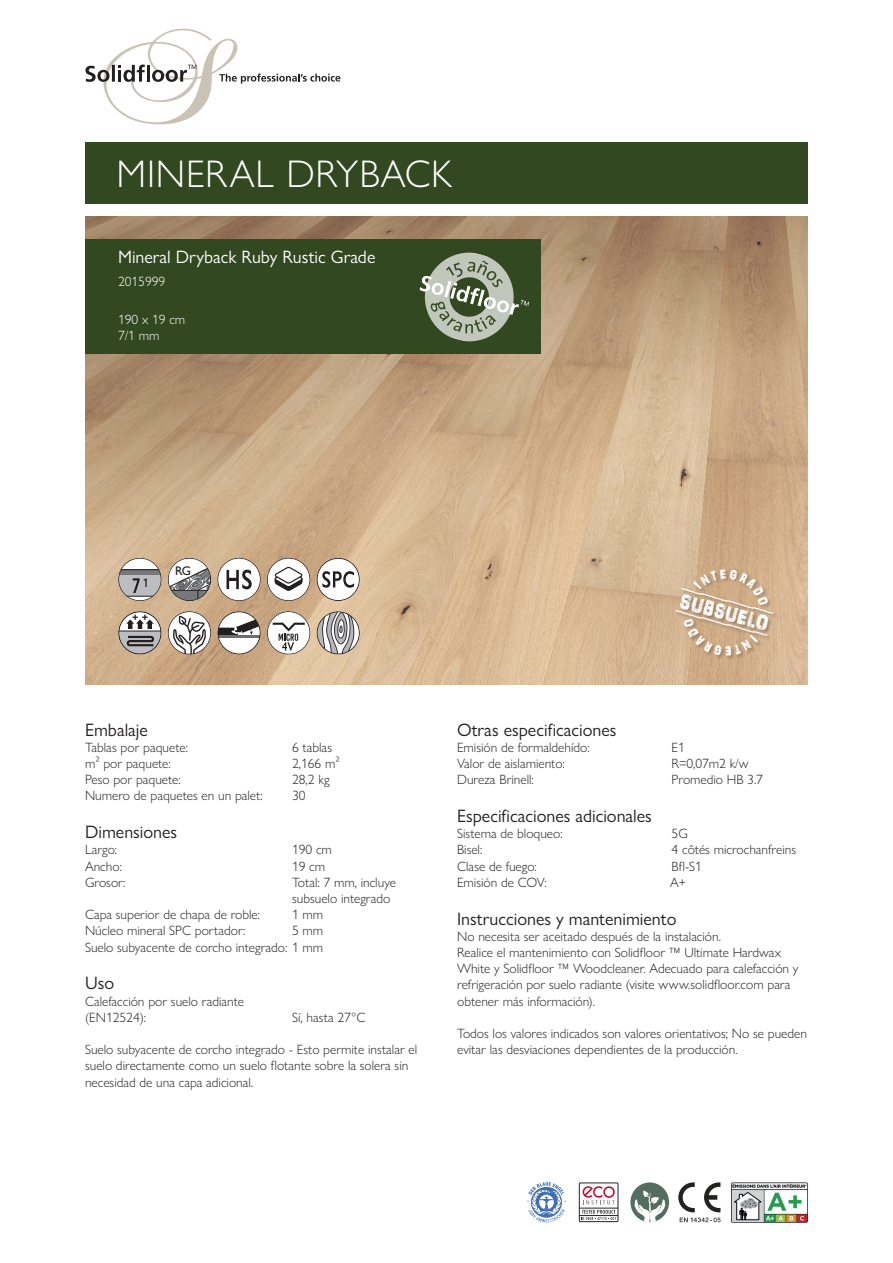
<style>
.page{position:relative;width:893px;height:1263px;background:#fff}
.page>*{position:absolute;margin:0;border:0;box-sizing:border-box;transform-origin:0 0}
.t1{font:300 38.7px "Gill Sans Nova";letter-spacing:.02em;color:#fff}
.t2{font:21.6px "Stamp Empire";color:#fff}
.t3{font:18px "Gill Sans Nova";color:#231f20}
.t4{font:18px "Gill Sans Nova";color:#fff}
.t5{font:300 13.5px/16.2px "Gill Sans Nova";color:#231f20}
.t6{font:300 13.5px/16.2px "Gill Sans Nova";color:#fff}
.t7{font:500 12.6px "Gill Sans Nova";color:#231f20}
.t8{font:7.5px "Stamp Empire";color:#fff;scale:3.15 1}
</style>
<div class="page">
<img style="left:85px;top:217px;width:723px;height:468px">
<svg style="left:85px;top:29px;width:255px;height:95px"></svg>
<img style="left:731px;top:1182px;width:77px;height:41px">
<div style="left:85px;top:239px;width:455px;height:115px;background:#324821"></div>
<div style="left:85px;top:142px;width:723px;height:62px;background:#324821"></div>
<svg style="left:168px;top:558px;width:43px;height:43px"></svg>
<hr style="left:168px;top:590px;width:43px;height:1px;background:#231f20">
<div style="left:168px;top:558px;width:43px;height:43px;border:1px solid #231f20;border-radius:50%"></div>
<svg style="left:168px;top:611px;width:43px;height:43px"></svg>
<svg style="left:173px;top:616px;width:14px;height:38px"></svg>
<div style="left:168px;top:611px;width:43px;height:43px;border:1px solid #231f20;border-radius:50%"></div>
<div style="left:118px;top:558px;width:43px;height:43px;border:1px solid #231f20;border-radius:50%"></div>
<svg style="left:119px;top:558px;width:42px;height:43px"></svg>
<svg style="left:119px;top:612px;width:42px;height:42px"></svg>
<div style="left:118px;top:611px;width:43px;height:43px;border:1px solid #231f20;border-radius:50%"></div>
<div style="left:218px;top:558px;width:42px;height:43px;background:#fff;border-radius:50%"></div>
<svg style="left:226px;top:570px;width:26px;height:19px"></svg>
<div style="left:217px;top:558px;width:44px;height:43px;border:1px solid #231f20;border-radius:50%"></div>
<div style="left:218px;top:612px;width:42px;height:42px;background:#fff;border-radius:50%"></div>
<hr style="left:218px;top:635px;width:42px;height:3px;background:#6c6d70">
<svg style="left:218px;top:618px;width:42px;height:17px"></svg>
<div style="left:218px;top:611px;width:42px;height:43px;border:1px solid #231f20;border-radius:50%"></div>
<div style="left:267px;top:558px;width:43px;height:43px;background:#fff;border-radius:50%"></div>
<div style="left:267px;top:558px;width:43px;height:43px;border:1px solid #231f20;border-radius:50%"></div>
<svg style="left:274px;top:567px;width:29px;height:24px"></svg>
<svg style="left:267px;top:611px;width:43px;height:43px"></svg>
<svg style="left:273px;top:623px;width:32px;height:28px"></svg>
<div style="left:267px;top:611px;width:43px;height:43px;border:1px solid #231f20;border-radius:50%"></div>
<div style="left:317px;top:558px;width:42px;height:43px;background:#fff;border-radius:50%"></div>
<svg style="left:322px;top:571px;width:32px;height:17px"></svg>
<div style="left:317px;top:558px;width:43px;height:43px;border:1px solid #231f20;border-radius:50%"></div>
<svg style="left:678px;top:1182px;width:43px;height:40px"></svg>
<svg style="left:630px;top:1182px;width:39px;height:40px"></svg>
<svg style="left:634px;top:1190px;width:31px;height:32px"></svg>
<svg style="left:527px;top:1182px;width:39px;height:41px"></svg>
<svg style="left:582px;top:1186px;width:33px;height:18px"></svg>
<div style="left:579px;top:1182px;width:39px;height:40px;border:1px solid #222221"></div>
<hr style="left:579px;top:1208px;width:39px;height:1px;background:#222221">
<hr style="left:579px;top:1215px;width:39px;height:1px;background:#222221">
<svg style="left:581px;top:1210px;width:35px;height:10px"></svg>
<svg style="left:419px;top:252px;width:110px;height:90px"></svg>
<svg style="left:317px;top:612px;width:42px;height:42px"></svg>
<svg style="left:317px;top:612px;width:38px;height:42px"></svg>
<div style="left:317px;top:611px;width:43px;height:43px;border:1px solid #231f20;border-radius:50%"></div>
<div style="left:675px;top:568px;width:104px;height:93px;background:#231f20;opacity:.3"></div>
<svg style="left:693px;top:569px;width:75px;height:37px;background:#c5a481"></svg>
<svg style="left:683px;top:618px;width:75px;height:38px;background:#c3a380"></svg>
<h1 class="t1" style="left:116px;top:150px;width:337px">MINERAL DRYBACK</h1>
<h3 class="t4" style="left:118px;top:246px;width:259px">Mineral Dryback Ruby Rustic Grade</h3>
<p class="t6" style="left:118px;top:273px;width:49px">2015999</p>
<p class="t6" style="left:118px;top:311px;width:69px">190 x 19 cm<br>7/1 mm</p>
<p class="t7" style="left:175px;top:563px;width:18px">RG</p>
<h3 class="t3" style="left:85px;top:718px;width:64px">Embalaje</h3>
<p class="t5" style="left:85px;top:739px;width:104px">Tablas por paquete:</p>
<p class="t5" style="left:292px;top:739px;width:42px">6 tablas</p>
<p class="t5" style="left:85px;top:755px;width:87px">m² por paquete:</p>
<p class="t5" style="left:292px;top:755px;width:49px">2,166 m²</p>
<p class="t5" style="left:85px;top:771px;width:97px">Peso por paquete:</p>
<p class="t5" style="left:292px;top:771px;width:39px">28,2 kg</p>
<p class="t5" style="left:85px;top:788px;width:179px">Numero de paquetes en un palet:</p>
<p class="t5" style="left:292px;top:788px;width:15px">30</p>
<h3 class="t3" style="left:85px;top:821px;width:94px">Dimensiones</h3>
<p class="t5" style="left:85px;top:842px;width:34px">Largo:</p>
<p class="t5" style="left:292px;top:842px;width:41px">190 cm</p>
<p class="t5" style="left:85px;top:858px;width:38px">Ancho:</p>
<p class="t5" style="left:292px;top:858px;width:35px">19 cm</p>
<p class="t5" style="left:85px;top:874px;width:42px">Grosor:</p>
<p class="t5" style="left:292px;top:874px;width:105px">Total: 7 mm, incluye subsuelo integrado</p>
<p class="t5" style="left:85px;top:906px;width:176px">Capa superior de chapa de roble:</p>
<p class="t5" style="left:292px;top:906px;width:33px">1 mm</p>
<p class="t5" style="left:85px;top:923px;width:162px">Núcleo mineral SPC portador:</p>
<p class="t5" style="left:85px;top:923px;width:240px;text-align:right">5 mm<br>Suelo subyacente de corcho integrado: 1 mm</p>
<h3 class="t3" style="left:85px;top:972px;width:31px">Uso</h3>
<p class="t5" style="left:85px;top:993px;width:160px">Calefacción por suelo radiante (EN12524):</p>
<p class="t5" style="left:292px;top:1009px;width:75px">Sí, hasta 27°C</p>
<p class="t5" style="left:85px;top:1041px;width:334px">Suelo subyacente de corcho integrado - Esto permite instalar el suelo directamente como un suelo flotante sobre la solera sin necesidad de una capa adicional.</p>
<p class="t8" style="left:682px;top:585px;width:32px;rotate:15deg">--------------</p>
<p class="t8" style="left:676px;top:607px;width:32px;rotate:15deg">--------------</p>
<h2 class="t2" style="left:684px;top:591px;width:91px;rotate:15deg">Subsuelo</h2>
<h3 class="t3" style="left:457px;top:718px;width:161px">Otras especificaciones</h3>
<p class="t5" style="left:457px;top:739px;width:134px">Emisión de formaldehído:</p>
<p class="t5" style="left:672px;top:739px;width:15px">E1</p>
<p class="t5" style="left:457px;top:755px;width:109px">Valor de aislamiento:</p>
<p class="t5" style="left:672px;top:755px;width:78px">R=0,07m2 k/w</p>
<p class="t5" style="left:457px;top:771px;width:78px">Dureza Brinell:</p>
<p class="t5" style="left:672px;top:771px;width:93px">Promedio HB 3.7</p>
<h3 class="t3" style="left:457px;top:805px;width:196px">Especificaciones adicionales</h3>
<p class="t5" style="left:457px;top:825px;width:107px">Sistema de bloqueo:</p>
<p class="t5" style="left:672px;top:825px;width:18px">5G</p>
<p class="t5" style="left:457px;top:842px;width:27px">Bisel:</p>
<p class="t5" style="left:672px;top:842px;width:126px">4 côtés microchanfreins</p>
<p class="t5" style="left:457px;top:858px;width:81px">Clase de fuego:</p>
<p class="t5" style="left:672px;top:858px;width:32px">Bfl-S1</p>
<p class="t5" style="left:457px;top:874px;width:91px">Emisión de COV:</p>
<p class="t5" style="left:670px;top:874px;width:17px">A+</p>
<h3 class="t3" style="left:457px;top:907px;width:221px">Instrucciones y mantenimiento</h3>
<p class="t5" style="left:457px;top:928px;width:343px">No necesita ser aceitado después de la instalación.<br>Realice el mantenimiento con Solidfloor ™ Ultimate Hardwax White y Solidfloor ™ Woodcleaner. Adecuado para calefacción y refrigeración por suelo radiante (visite www.solidfloor.com para obtener más información).</p>
<p class="t5" style="left:457px;top:1025px;width:351px">Todos los valores indicados son valores orientativos; No se pueden evitar las desviaciones dependientes de la producción.</p>
</div>
